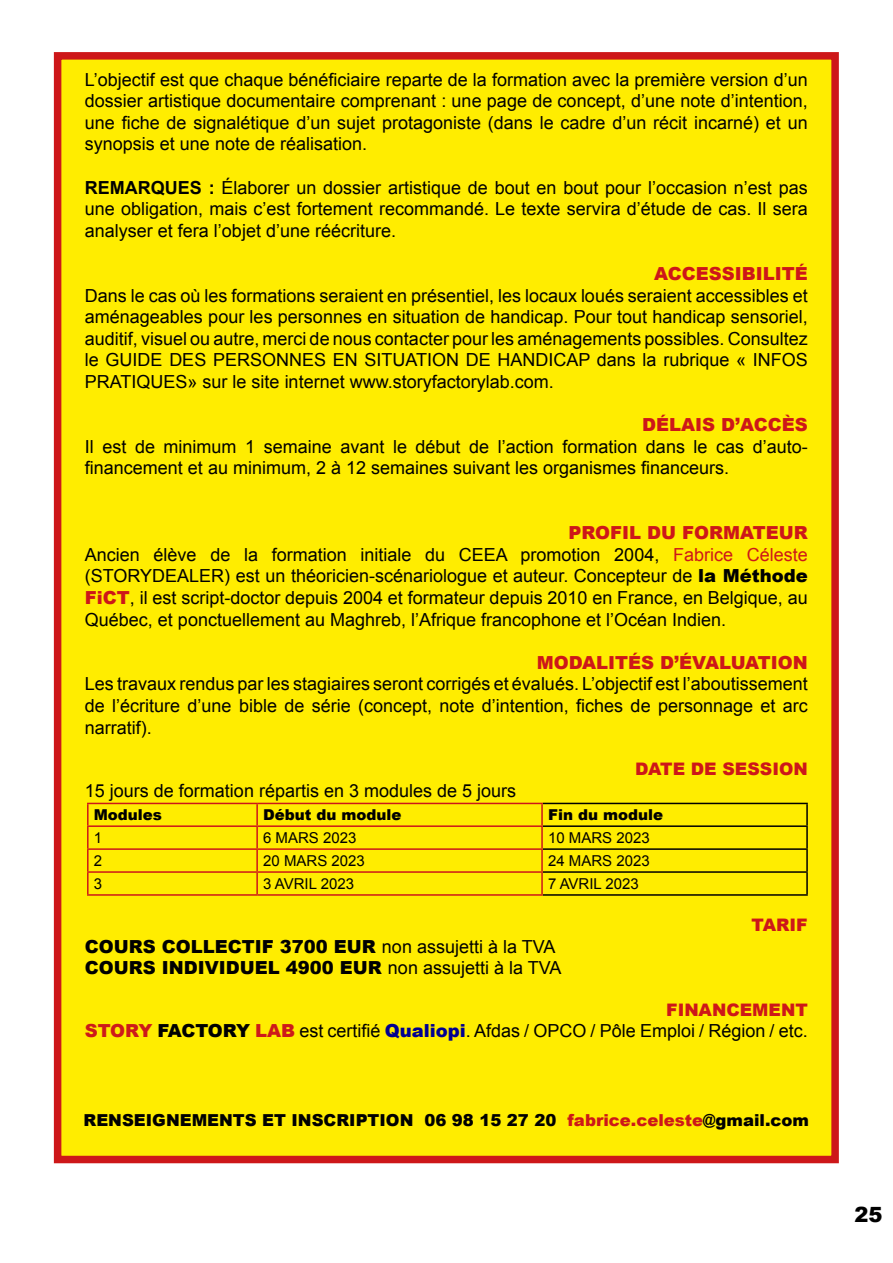
<style>
.page{position:relative;width:893px;height:1263px;background:#fff}
.page>*{position:absolute;margin:0;border:0;box-sizing:border-box;transform-origin:0 0}
.t1{font:900 21px "Arial";color:#000}
.t2{font:18px/21.6px "Arial";color:#000;text-align:justify}
.t3{font:900 18px/21.6px "Arial";color:#000}
.t4{font:900 18px "Arial";color:#cd1719}
.t5{font:900 17.25px "Arial";color:#cd1719}
.t6{font:900 16.5px "Arial";color:#000}
.t7{font:15px "Arial";color:#000}
.t8{font:900 15px "Arial";color:#000}
.s1{font-weight:700}
.s2{font-weight:900;color:#cd1719}
.s3{color:#cd1719}
.s4{font-weight:900}
.s5{font-weight:400}
.s6{font-weight:900;color:#cd1a1a}
.s7{font-weight:900;color:#000091}
</style>
<div class="page">
<div style="left:54px;top:52px;width:785px;height:1111px;background:#ffed00;border:8px solid #cd1719"></div>
<hr style="left:543px;top:803px;width:265px;height:1px;background:#000">
<hr style="left:806px;top:804px;width:2px;height:21px;background:#000">
<hr style="left:543px;top:825px;width:265px;height:2px;background:#000">
<hr style="left:806px;top:827px;width:2px;height:21px;background:#000">
<hr style="left:543px;top:848px;width:265px;height:2px;background:#000">
<hr style="left:806px;top:850px;width:2px;height:21px;background:#000">
<hr style="left:543px;top:871px;width:265px;height:2px;background:#000">
<hr style="left:806px;top:873px;width:2px;height:21px;background:#000">
<hr style="left:543px;top:894px;width:265px;height:2px;background:#000">
<hr style="left:87px;top:825px;width:170px;height:2px;background:#cd1719">
<hr style="left:257px;top:825px;width:286px;height:2px;background:#cd1719">
<hr style="left:87px;top:848px;width:170px;height:2px;background:#cd1719">
<hr style="left:257px;top:848px;width:286px;height:2px;background:#cd1719">
<hr style="left:87px;top:871px;width:170px;height:2px;background:#cd1719">
<hr style="left:257px;top:871px;width:286px;height:2px;background:#cd1719">
<hr style="left:87px;top:894px;width:170px;height:2px;background:#cd1719">
<hr style="left:257px;top:894px;width:286px;height:2px;background:#cd1719">
<hr style="left:87px;top:803px;width:170px;height:1px;background:#cd1719">
<hr style="left:87px;top:804px;width:2px;height:21px;background:#cd1719">
<hr style="left:257px;top:803px;width:286px;height:1px;background:#cd1719">
<hr style="left:256px;top:804px;width:2px;height:21px;background:#cd1719">
<hr style="left:541px;top:804px;width:2px;height:21px;background:#cd1719">
<hr style="left:87px;top:827px;width:2px;height:21px;background:#cd1719">
<hr style="left:256px;top:827px;width:2px;height:21px;background:#cd1719">
<hr style="left:541px;top:827px;width:2px;height:21px;background:#cd1719">
<hr style="left:87px;top:850px;width:2px;height:21px;background:#cd1719">
<hr style="left:256px;top:850px;width:2px;height:21px;background:#cd1719">
<hr style="left:541px;top:850px;width:2px;height:21px;background:#cd1719">
<hr style="left:87px;top:873px;width:2px;height:21px;background:#cd1719">
<hr style="left:256px;top:873px;width:2px;height:21px;background:#cd1719">
<hr style="left:541px;top:873px;width:2px;height:21px;background:#cd1719">
<p class="t2" style="left:85px;top:69px;width:724px">L’objectif est que chaque bénéficiaire reparte de la formation avec la première version d’un dossier artistique documentaire comprenant : une page de concept, d’une note d’intention, une fiche de signalétique d’un sujet protagoniste (dans le cadre d’un récit incarné) et un synopsis et une note de réalisation.</p>
<p class="t2" style="left:85px;top:177px;width:724px"><span class="s1">REMARQUES :</span> Élaborer un dossier artistique de bout en bout pour l’occasion n’est pas une obligation, mais c’est fortement recommandé. Le texte servira d’étude de cas. Il sera analyser et fera l’objet d’une réécriture.</p>
<p class="t4" style="left:654px;top:261px;width:155px">ACCESSIBILITÉ</p>
<p class="t2" style="left:85px;top:285px;width:724px">Dans le cas où les formations seraient en présentiel, les locaux loués seraient accessibles et aménageables pour les personnes en situation de handicap. Pour tout handicap sensoriel, auditif, visuel ou autre, merci de nous contacter pour les aménagements possibles. Consultez le GUIDE DES PERSONNES EN SITUATION DE HANDICAP dans la rubrique « INFOS PRATIQUES» sur le site internet www.storyfactorylab.com.</p>
<p class="t4" style="left:642px;top:412px;width:167px">DÉLAIS D’ACCÈS</p>
<p class="t2" style="left:85px;top:436px;width:724px">Il est de minimum 1 semaine avant le début de l’action formation dans le cas d’auto&shy;financement et au minimum, 2 à 12 semaines suivant les organismes financeurs.</p>
<p class="t2" style="left:85px;top:522px;width:724px;text-indent:483px"><span class="s2">PROFIL DU FORMATEUR </span>Ancien élève de la formation initiale du CEEA promotion 2004, <span class="s3">Fabrice Céleste </span>(STORYDEALER) est un théoricien-scénariologue et auteur. Concepteur de <span class="s4">la Méthode </span><span class="s2">FiCT</span>, il est script-doctor depuis 2004 et formateur depuis 2010 en France, en Belgique, au Québec, et ponctuellement au Maghreb, l’Afrique francophone et l’Océan Indien.</p>
<p class="t4" style="left:537px;top:649px;width:272px">MODALITÉS D’ÉVALUATION</p>
<p class="t2" style="left:85px;top:673px;width:724px">Les travaux rendus par les stagiaires seront corrigés et évalués. L’objectif est l’aboutissement de l’écriture d’une bible de série (concept, note d’intention, fiches de personnage et arc narratif).</p>
<p class="t5" style="left:635px;top:756px;width:174px">DATE DE SESSION</p>
<p class="t2" style="left:85px;top:780px;width:433px">15 jours de formation répartis en 3 modules de 5 jours</p>
<p class="t8" style="left:94px;top:804px;width:70px">Modules</p>
<p class="t8" style="left:263px;top:804px;width:140px">Début du module</p>
<p class="t8" style="left:548px;top:804px;width:117px">Fin du module</p>
<p class="t7" style="left:94px;top:828px;width:10px">1</p>
<p class="t7" style="left:263px;top:828px;width:95px">6 MARS 2023</p>
<p class="t7" style="left:548px;top:828px;width:103px">10 MARS 2023</p>
<p class="t7" style="left:94px;top:851px;width:10px">2</p>
<p class="t7" style="left:263px;top:851px;width:103px">20 MARS 2023</p>
<p class="t7" style="left:548px;top:851px;width:103px">24 MARS 2023</p>
<p class="t7" style="left:94px;top:874px;width:10px">3</p>
<p class="t7" style="left:263px;top:874px;width:92px">3 AVRIL 2023</p>
<p class="t7" style="left:548px;top:874px;width:92px">7 AVRIL 2023</p>
<p class="t5" style="left:751px;top:912px;width:58px">TARIF</p>
<p class="t3" style="left:85px;top:935px;width:478px">COURS COLLECTIF 3700 EUR <span class="s5">non assujetti à la TVA<br></span>COURS INDIVIDUEL 4900 EUR <span class="s5">non assujetti à la TVA</span></p>
<p class="t5" style="left:666px;top:997px;width:143px">FINANCEMENT</p>
<p class="t2" style="left:85px;top:1020px;width:724px"><span class="s6">STORY</span> <span class="s4">FACTORY</span> <span class="s6">LAB</span> est certifié <span class="s7">Qualiopi</span>. Afdas / OPCO / Pôle Emploi / Région / etc.</p>
<p class="t6" style="left:84px;top:1108px;width:727px">RENSEIGNEMENTS ET INSCRIPTION 06 98 15 27 20 <span class="s3">fabrice.celeste</span>@gmail.com</p>
<p class="t1" style="left:855px;top:1199px;width:30px">25</p>
</div>
